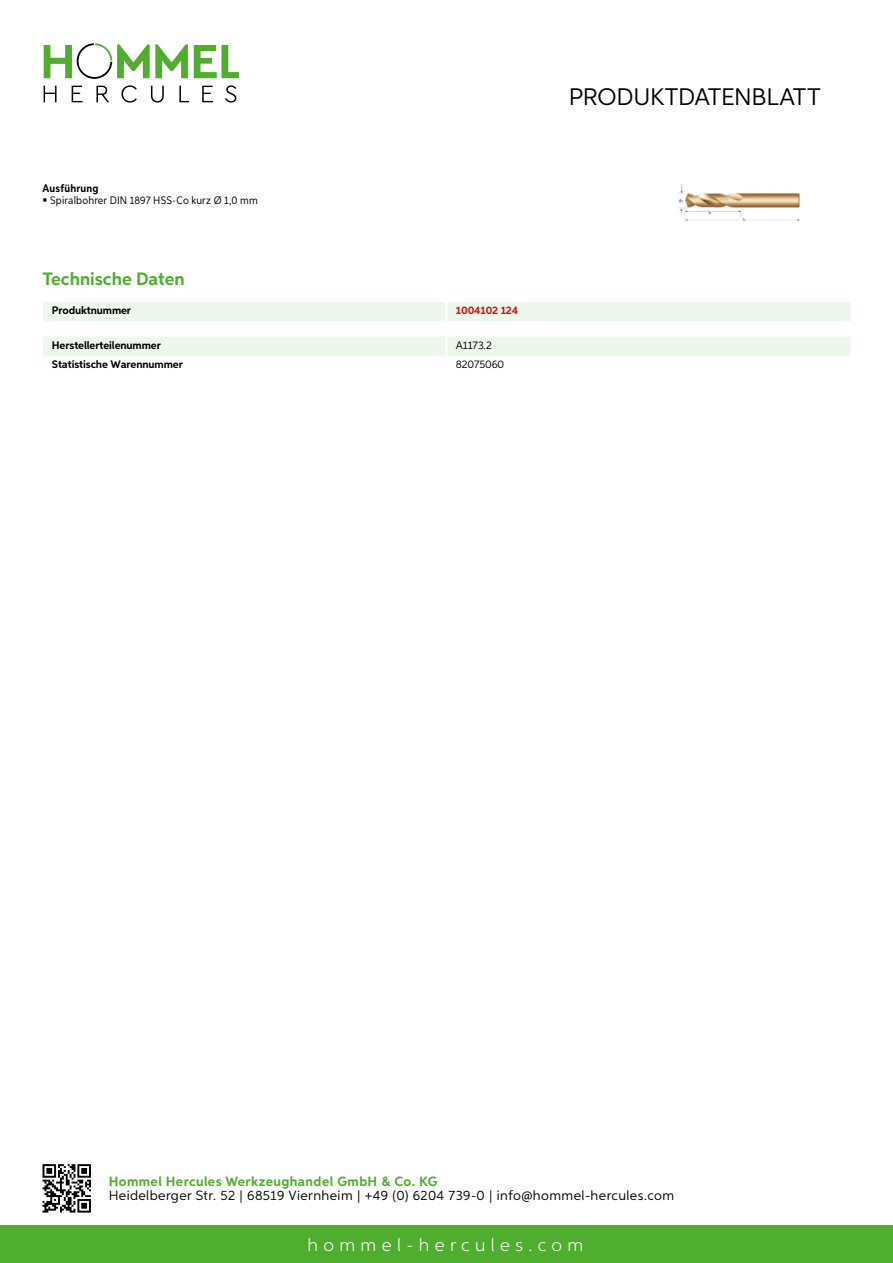
<style>
.page{position:relative;width:893px;height:1263px;background:#fff}
.page>*{position:absolute;margin:0;border:0;box-sizing:border-box;transform-origin:0 0}
.t1{font:24px "Aspira";letter-spacing:-.01em;color:#000}
.t2{font:300 18px "Aspira";letter-spacing:.3em;color:#fff}
.t3{font:700 18px "Aspira";color:#50ae2f}
.t4{font:13.5px "Aspira";letter-spacing:.03em;color:#000}
.t5{font:700 13.5px "Aspira";letter-spacing:.03em;color:#50ae2f}
.t6{font:700 10.95px "Aspira";letter-spacing:-.01em;color:#000}
.t7{font:10.95px "Aspira Nar";letter-spacing:.015em;color:#000}
.t8{font:10.95px "Aspira";letter-spacing:-.01em;color:#000}
.t9{font:700 10.95px "Aspira";letter-spacing:-.01em;color:#cd1013}
.t10{font:700 10.95px "Aspira Nar";letter-spacing:.02em;color:#000}
</style>
<div class="page">
<div style="left:0;top:1226px;width:893px;height:37px;background:#50ae2f"></div>
<svg style="left:43px;top:1164px;width:48px;height:48px"></svg>
<svg style="left:194px;top:45px;width:45px;height:33px"></svg>
<svg style="left:44px;top:43px;width:144px;height:36px"></svg>
<svg style="left:44px;top:86px;width:13px;height:16px"></svg>
<svg style="left:72px;top:86px;width:10px;height:16px"></svg>
<svg style="left:96px;top:86px;width:13px;height:16px"></svg>
<svg style="left:121px;top:85px;width:16px;height:18px"></svg>
<svg style="left:151px;top:86px;width:13px;height:17px"></svg>
<svg style="left:179px;top:86px;width:10px;height:16px"></svg>
<svg style="left:202px;top:86px;width:11px;height:16px"></svg>
<svg style="left:225px;top:85px;width:11px;height:18px"></svg>
<div style="left:43px;top:302px;width:807px;height:19px;background:#eef7eb"></div>
<hr style="left:445px;top:302px;width:3px;height:19px;background:#fff">
<div style="left:43px;top:337px;width:807px;height:19px;background:#eef7eb"></div>
<img style="left:678px;top:184px;width:122px;height:38px">
<p class="t10" style="left:43px;top:181px;width:58px">Ausführung</p>
<p class="t7" style="left:50px;top:194px;width:209px">Spiralbohrer DIN 1897 HSS-Co kurz Ø 1,0 mm</p>
<h2 class="t3" style="left:43px;top:268px;width:144px">Technische Daten</h2>
<p class="t6" style="left:52px;top:304px;width:81px">Produktnummer</p>
<p class="t9" style="left:456px;top:304px;width:64px">1004102 124</p>
<p class="t6" style="left:52px;top:338px;width:111px">Herstellerteilenummer</p>
<p class="t8" style="left:456px;top:338px;width:37px">A1173.2</p>
<p class="t6" style="left:52px;top:357px;width:132px">Statistische Warennummer</p>
<p class="t8" style="left:456px;top:357px;width:50px">82075060</p>
<h1 class="t1" style="left:569px;top:82px;width:253px">Produktdatenblatt</h1>
<p class="t5" style="left:109px;top:1172px;width:330px">Hommel Hercules Werkzeughandel GmbH &amp; Co. KG</p>
<p class="t4" style="left:109px;top:1187px;width:567px">Heidelberger Str. 52 | 68519 Viernheim | +49 (0) 6204 739-0 | info@hommel-hercules.com</p>
<h2 class="t2" style="left:307px;top:1234px;width:277px">hommel-hercules.com</h2>
</div>
